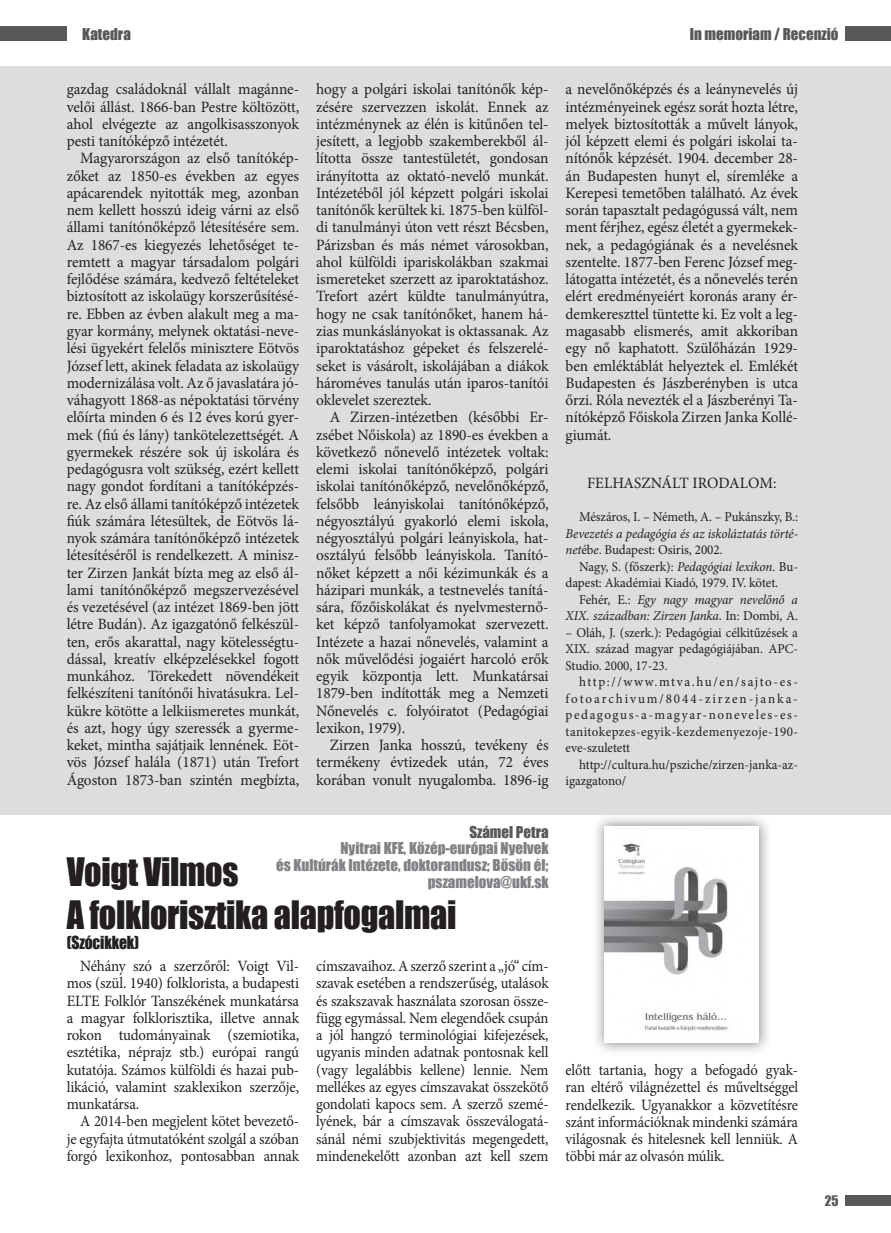
<style>
.page{position:relative;width:891px;height:1233px;background:#fff}
.page>*{position:absolute;margin:0;border:0;box-sizing:border-box;transform-origin:0 0}
.cim{font:36px "Impact";letter-spacing:-.01em;color:#231f20;scale:.95 1}
.cim-2{font:16.5px "Impact";letter-spacing:-.01em;color:#231f20;scale:.95 1}
.szoveg{font:15.75px/17.2px "Minion Pro";letter-spacing:-.01em;color:#231f20;text-align:justify}
.szoveg-2{font:15.75px/17.2px "Minion Pro";letter-spacing:-.01em;color:#231f20;text-align:justify;scale:.93 1}
.szoveg-3{font:15.75px/17.2px "Minion Pro";letter-spacing:-.01em;color:#231f20;text-align:justify;scale:.95 1}
.szerzo{font:15px "Impact";color:#808285}
.rovat{font:15px "Impact";color:#57585a}
.szerzo-2{font:15px "Impact";color:#57585a}
.szoveg-4{font:13.5px/16.5px "Minion Pro";letter-spacing:-.005em;color:#231f20;text-align:justify}
.szoveg-5{font:italic 13.5px/16.5px "Minion Pro";letter-spacing:-.01em;color:#231f20;text-align:right}
.cim-3{font:13.35px "Impact";color:#57585a}
.s1{font-style:italic}
.s2{font-style:normal}
</style>
<div class="page">
<div style="left:0;top:66px;width:891px;height:748px;background:#dcdddf"></div>
<div style="left:845px;top:26px;width:46px;height:14px;background:#57585a"></div>
<div style="left:845px;top:1195px;width:46px;height:10px;background:#57585a"></div>
<div style="left:0;top:26px;width:67px;height:14px;background:#57585a"></div>
<div style="left:591px;top:812px;width:182px;height:244px;background:#231f20;opacity:.5"></div>
<img style="left:605px;top:826px;width:154px;height:216px">
<p class="rovat" style="left:82px;top:23px;width:50px">Katedra</p>
<p class="rovat" style="left:690px;top:23px;width:150px">In memoriam / Recenzió</p>
<p class="szoveg" style="left:67px;top:81px;width:234px">gazdag családoknál vállalt magánne&shy;velői állást. 1866-ban Pestre költözött, ahol elvégezte az angolkisasszonyok pesti tanítóképző intézetét.</p>
<p class="szoveg" style="left:67px;top:150px;width:234px;text-indent:14px">Magyarországon az első tanítókép&shy;zőket az 1850-es években az egyes apácarendek nyitották meg, azonban nem kellett hosszú ideig várni az első állami tanítónőképző létesítésére sem.<br>Az 1867-es kiegyezés lehetőséget te&shy;remtett a magyar társadalom polgári fejlődése számára, kedvező feltételeket biztosított az iskolaügy korszerűsítésé&shy;re. Ebben az évben alakult meg a ma&shy;gyar kormány, melynek oktatási-neve&shy;lési ügyekért felelős minisztere Eötvös József lett, akinek feladata az iskolaügy modernizálása volt. Az ő javaslatára jó&shy;váhagyott 1868-as népoktatási törvény előírta minden 6 és 12 éves korú gyer&shy;mek (fiú és lány) tankötelezettségét. A gyermekek részére sok új iskolára és pedagógusra volt szükség, ezért kellett nagy gondot fordítani a tanítóképzés&shy;re. Az első állami tanítóképző intézetek fiúk számára létesültek, de Eötvös lá&shy;nyok számára tanítónőképző intézetek létesítéséről is rendelkezett. A minisz&shy;ter Zirzen Jankát bízta meg az első ál&shy;lami tanítónőképző megszervezésével és vezetésével (az intézet 1869-ben jött létre Budán). Az igazgatónő felkészül&shy;ten, erős akarattal, nagy kötelességtu&shy;dással, kreatív elképzelésekkel fogott munkához. Törekedett növendékeit felkészíteni tanítónői hivatásukra. Lel&shy;kükre kötötte a lelkiismeretes munkát, és azt, hogy úgy szeressék a gyerme&shy;keket, mintha sajátjaik lennének. Eöt&shy;vös József halála (1871) után Trefort Ágoston 1873-ban szintén megbízta,</p>
<p class="szoveg" style="left:316px;top:81px;width:234px">hogy a polgári iskolai tanítónők kép&shy;zésére szervezzen iskolát. Ennek az intézménynek az élén is kitűnően tel&shy;jesített, a legjobb szakemberekből ál&shy;lította össze tantestületét, gondosan irányította az oktató-nevelő munkát.<br>Intézetéből jól képzett polgári iskolai tanítónők kerültek ki. 1875-ben külföl&shy;di tanulmányi úton vett részt Bécsben, Párizsban és más német városokban, ahol külföldi ipariskolákban szakmai ismereteket szerzett az iparoktatáshoz.<br>Trefort azért küldte tanulmányútra, hogy ne csak tanítónőket, hanem há&shy;zias munkáslányokat is oktassanak. Az iparoktatáshoz gépeket és felszerelé&shy;seket is vásárolt, iskolájában a diákok hároméves tanulás után iparos-tanítói oklevelet szereztek.</p>
<p class="szoveg" style="left:316px;top:409px;width:234px;text-indent:14px">A Zirzen-intézetben (későbbi Er&shy;zsébet Nőiskola) az 1890-es években a következő nőnevelő intézetek voltak: elemi iskolai tanítónőképző, polgári iskolai tanítónőképző, nevelőnőképző, felsőbb leányiskolai tanítónőképző, négyosztályú gyakorló elemi iskola, négyosztályú polgári leányiskola, hat&shy;osztályú felsőbb leányiskola. Tanító&shy;nőket képzett a női kézimunkák és a házipari munkák, a testnevelés tanítá&shy;sára, főzőiskolákat és nyelvmesternő&shy;ket képző tanfolyamokat szervezett.<br>Intézete a hazai nőnevelés, valamint a nők művelődési jogaiért harcoló erők egyik központja lett. Munkatársai 1879-ben indították meg a Nemzeti Nőnevelés c. folyóiratot (Pedagógiai lexikon, 1979).</p>
<p class="szoveg" style="left:316px;top:736px;width:234px;text-indent:14px">Zirzen Janka hosszú, tevékeny és termékeny évtizedek után, 72 éves korában vonult nyugalomba. 1896-ig</p>
<p class="szerzo-2" style="left:469px;top:820px;width:81px">Számel Petra</p>
<p class="szerzo" style="left:340px;top:837px;width:210px">Nyitrai KFE, Közép-európai Nyelvek</p>
<p class="szerzo" style="left:276px;top:853px;width:274px">és Kultúrák Intézete, doktorandusz; Bősön él;</p>
<p class="szerzo" style="left:428px;top:870px;width:122px">pszamelova@ukf.sk</p>
<p class="cim" style="left:67px;top:843px;width:182px">Voigt Vilmos</p>
<p class="cim" style="left:67px;top:887px;width:412px">A folklorisztika alapfogalmai</p>
<p class="cim-2" style="left:67px;top:929px;width:78px">(Szócikkek)</p>
<p class="szoveg-3" style="left:67px;top:957px;width:246px;text-indent:14px">Néhány szó a szerzőről: Voigt Vil&shy;mos (szül. 1940) folklorista, a budapesti ELTE Folklór Tanszékének munkatársa a magyar folklorisztika, illetve annak rokon tudományainak (szemiotika, esztétika, néprajz stb.) európai rangú kutatója. Számos külföldi és hazai pub&shy;likáció, valamint szaklexikon szerzője, munkatársa.</p>
<p class="szoveg-2" style="left:67px;top:1112px;width:251px;text-indent:14px">A 2014-ben megjelent kötet bevezető&shy;je egyfajta útmutatóként szolgál a szóban forgó lexikonhoz, pontosabban annak</p>
<p class="szoveg-2" style="left:316px;top:957px;width:251px">címszavaihoz. A szerző szerint a „jó“ cím&shy;szavak esetében a rendszerűség, utalások és szakszavak használata szorosan össze&shy;függ egymással. Nem elegendőek csupán a jól hangzó terminológiai kifejezések, ugyanis minden adatnak pontosnak kell (vagy legalábbis kellene) lennie. Nem mellékes az egyes címszavakat összekötő gondolati kapocs sem. A szerző szemé&shy;lyének, bár a címszavak összeválogatá&shy;sánál némi szubjektivitás megengedett, mindenekelőtt azonban azt kell szem</p>
<p class="szoveg" style="left:566px;top:81px;width:234px">a nevelőnőképzés és a leánynevelés új intézményeinek egész sorát hozta létre, melyek biztosították a művelt lányok, jól képzett elemi és polgári iskolai ta&shy;nítónők képzését. 1904. december 28- án Budapesten hunyt el, síremléke a Kerepesi temetőben található. Az évek során tapasztalt pedagógussá vált, nem ment férjhez, egész életét a gyermekek&shy;nek, a pedagógiának és a nevelésnek szentelte. 1877-ben Ferenc József meg&shy;látogatta intézetét, és a nőnevelés terén elért eredményeiért koronás arany ér&shy;demkereszttel tüntette ki. Ez volt a leg&shy;magasabb elismerés, amit akkoriban egy nő kaphatott. Szülőházán 1929- ben emléktáblát helyeztek el. Emlékét Budapesten és Jászberényben is utca őrzi. Róla nevezték el a Jászberényi Ta&shy;nítóképző Főiskola Zirzen Janka Kollé&shy;giumát.</p>
<p class="szoveg" style="left:587px;top:474px;width:191px">FELHASZNÁLT IRODALOM:</p>
<p class="szoveg-4" style="left:566px;top:509px;width:234px;text-indent:14px">Mészáros, I. – Németh, A. – Pukánszky, B.:<br><span class="s1">Bevezetés a pedagógia és az iskoláztatás törté&shy;net</span>éb<span class="s1">e</span>. Budapest: Osiris, 2002.</p>
<p class="szoveg-4" style="left:566px;top:558px;width:234px;text-indent:14px">Nagy, S. (főszerk): <span class="s1">Pedagógiai lexikon</span>. Bu&shy;dapest: Akadémiai Kiadó, 1979. IV. kötet.</p>
<p class="szoveg-5" style="left:566px;top:591px;width:234px"><span class="s2">Fehér, E.:</span> Egy nagy magyar nevelőnő a<br>XIX. században: Zirzen Janka<span class="s2">. In: Dombi, A.</span></p>
<p class="szoveg-4" style="left:566px;top:624px;width:234px">– Oláh, J. (szerk.): Pedagógiai célkitűzések a XIX. század magyar pedagógiájában. APC-Studio. 2000, 17-23.</p>
<p class="szoveg-4" style="left:566px;top:674px;width:234px;text-indent:14px">http://www.mtva.hu/en/sajto-es&shy;fotoarchivum/8044-zirzen-janka&shy;pedagogus-a-magyar-noneveles-es&shy;tanitokepzes-egyik-kezdemenyezoje-190- eve-szuletett</p>
<p class="szoveg-4" style="left:566px;top:756px;width:234px;text-indent:14px">http://cultura.hu/psziche/zirzen-janka-az&shy;igazgatono/</p>
<p class="szoveg-2" style="left:566px;top:1061px;width:251px">előtt tartania, hogy a befogadó gyak&shy;ran eltérő világnézettel és műveltséggel rendelkezik. Ugyanakkor a közvetítésre szánt információknak mindenki számára világosnak és hitelesnek kell lenniük. A többi már az olvasón múlik.</p>
<p class="cim-3" style="left:825px;top:1190px;width:15px">25</p>
</div>
